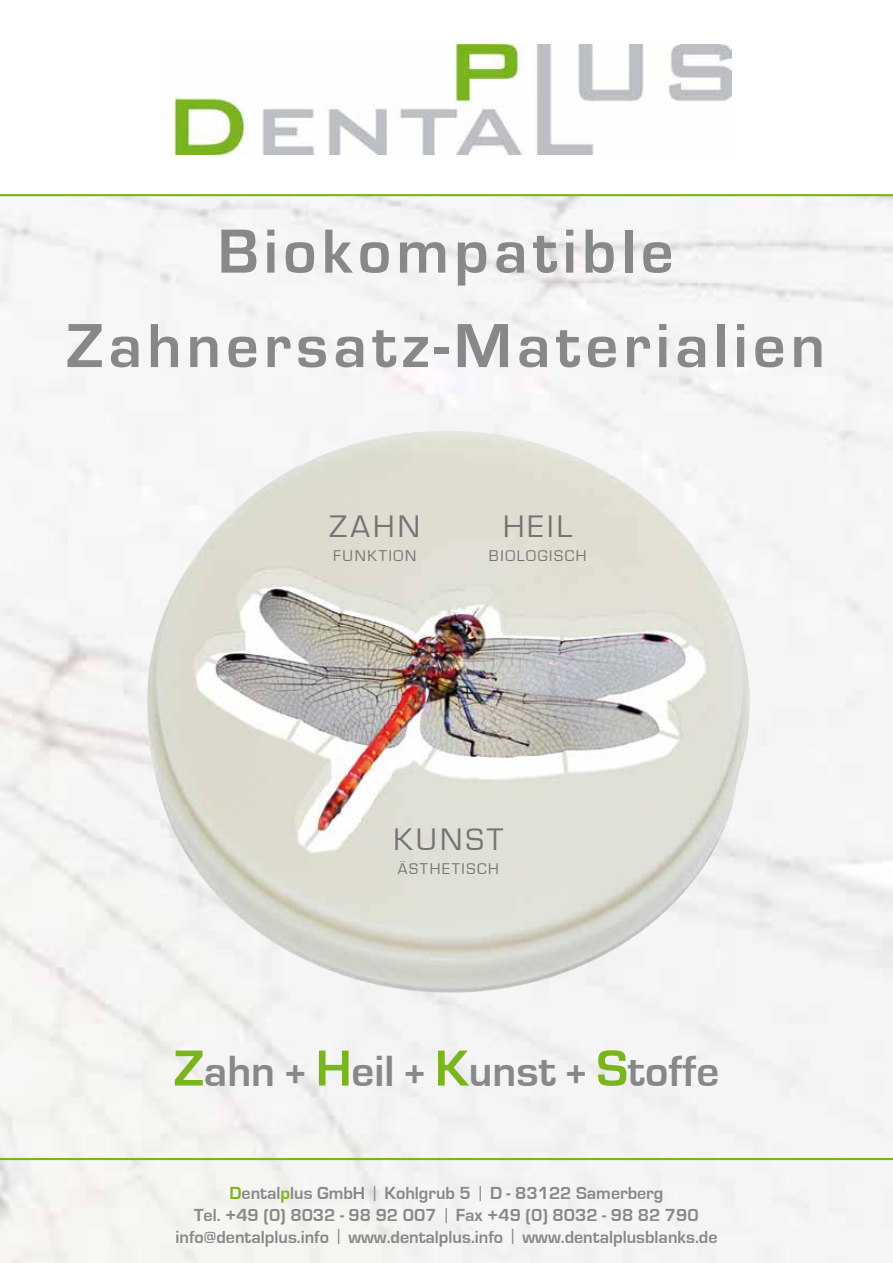
<style>
.page{position:relative;width:893px;height:1263px;background:#fff}
.page>*{position:absolute;margin:0;border:0;box-sizing:border-box;transform-origin:0 0}
.t1{font:700 64.5px/94.5px "Eurostile";letter-spacing:.08em;color:#87888a;text-align:center}
.t2{font:700 45px "Eurostile";color:#87888a}
.t3{font:32.1px "Eurostile";letter-spacing:.1em;color:#747476}
.t4{font:700 18px/21.6px "Eurostile";color:#87888a;text-align:center}
.t5{font:16.05px "Eurostile";letter-spacing:.1em;color:#747476}
.s1{font-size:52.5px;color:#7ab51d}
.s2{font-size:36px}
.s3{color:#7ab51d}
.s4{font-weight:400}
</style>
<div class="page">
<img style="left:0;top:196px;width:893px;height:1067px">
<img style="left:262px;top:431px;width:180px;height:57px">
<hr style="left:0;top:1158px;width:893px;height:2px;background:#7ab51d">
<hr style="left:0;top:194px;width:893px;height:2px;background:#7ab51d">
<img style="left:161px;top:45px;width:570px;height:110px">
<h1 class="t1" style="left:66px;top:205px;width:760px">Biokompatible<br>Zahnersatz-Materialien</h1>
<h3 class="t3" style="left:329px;top:509px;width:93px">ZAHN</h3>
<p class="t5" style="left:333px;top:547px;width:85px">FUNKTION</p>
<h3 class="t3" style="left:503px;top:509px;width:71px">HEIL</h3>
<p class="t5" style="left:489px;top:547px;width:99px">BIOLOGISCH</p>
<h3 class="t3" style="left:393px;top:822px;width:112px">KUNST</h3>
<p class="t5" style="left:398px;top:860px;width:103px">ÄSTHETISCH</p>
<h2 class="t2" style="left:174px;top:1046px;width:547px"><span class="s1">Z</span>ahn <span class="s2">+</span> <span class="s1">H</span>eil <span class="s2">+</span> <span class="s1">K</span>unst <span class="s2">+</span> <span class="s1">S</span>toffe</h2>
<p class="t4" style="left:175px;top:1183px;width:543px"><span class="s3">D</span>ental<span class="s3">p</span>lus GmbH <span class="s4">|</span> Kohlgrub 5 <span class="s4">|</span> D - 83122 Samerberg<br>Tel. +49 (0) 8032 - 98 92 007 <span class="s4">|</span> Fax +49 (0) 8032 - 98 82 790 info@dentalplus.info <span class="s4">|</span> www.dentalplus.info <span class="s4">|</span> www.dentalplusblanks.de</p>
</div>
